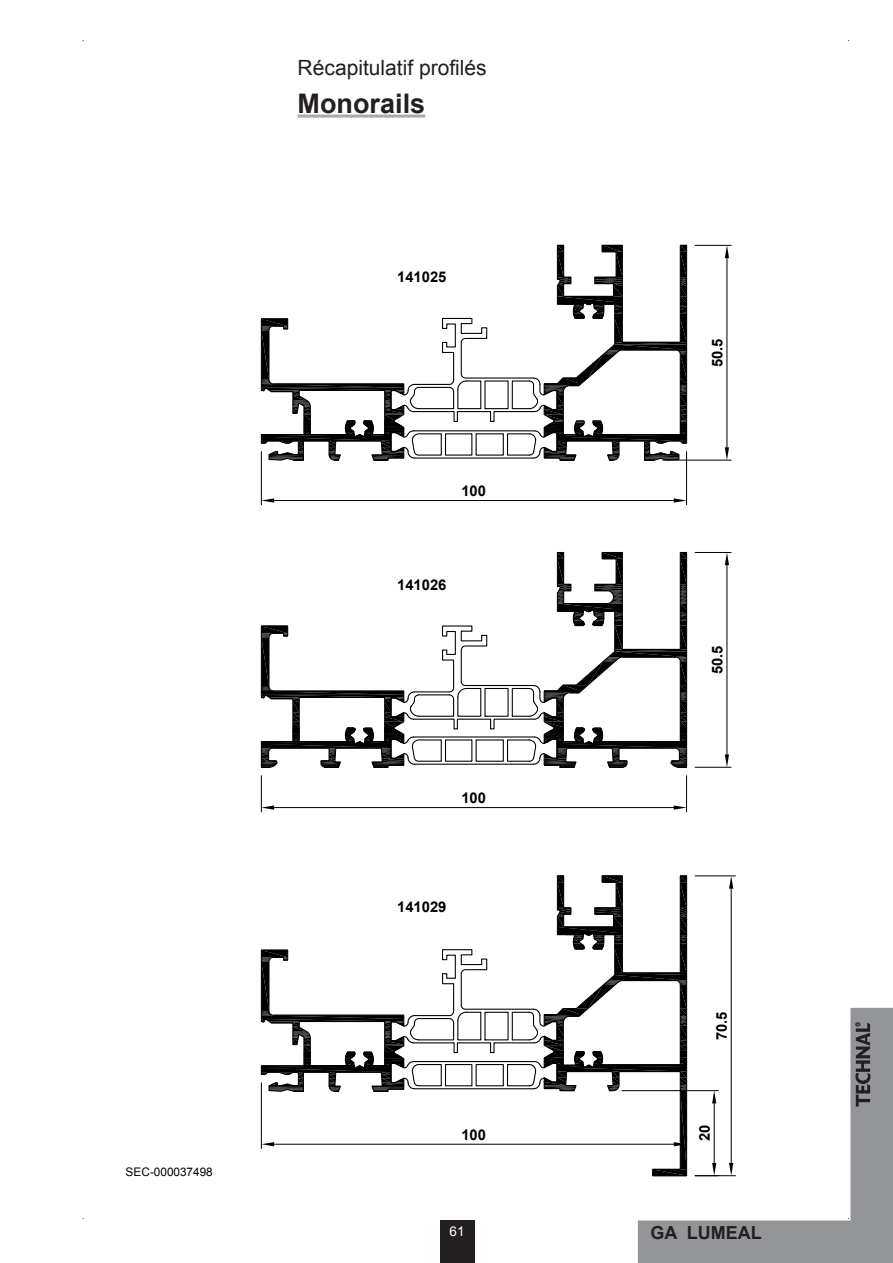
<style>
.page{position:relative;width:893px;height:1263px;background:#fff}
.page>*{position:absolute;margin:0;border:0;box-sizing:border-box;transform-origin:0 0}
.ApplicationTitle{font:700 27px "Arial";color:#231f20}
.ChapterTitle{font:21px "Arial";color:#231f20}
.t1{font:700 18px "Arial";color:#231f20}
.t2{font:700 14.7px "Arial";color:#000}
.t3{font:13.5px "Arial";color:#fff}
.t4{font:11.85px "Arial";color:#000}
</style>
<div class="page">
<svg style="left:638px;top:1008px;width:255px;height:255px"></svg>
<svg style="left:855px;top:1022px;width:15px;height:84px"></svg>
<div style="left:440px;top:1220px;width:34px;height:43px;background:#231f20"></div>
<svg style="left:261px;top:245px;width:426px;height:216px"></svg>
<svg style="left:261px;top:552px;width:426px;height:216px"></svg>
<hr style="left:695px;top:245px;width:36px;height:1px;background:#000">
<hr style="left:663px;top:460px;width:68px;height:1px;background:#000">
<hr style="left:726px;top:258px;width:1px;height:189px;background:#000">
<svg style="left:725px;top:245px;width:4px;height:13px"></svg>
<svg style="left:725px;top:447px;width:4px;height:13px"></svg>
<hr style="left:261px;top:452px;width:1px;height:53px;background:#000">
<hr style="left:686px;top:452px;width:1px;height:53px;background:#000">
<hr style="left:274px;top:500px;width:400px;height:1px;background:#000">
<svg style="left:261px;top:498px;width:13px;height:5px"></svg>
<svg style="left:674px;top:498px;width:12px;height:5px"></svg>
<hr style="left:695px;top:552px;width:36px;height:1px;background:#000">
<hr style="left:695px;top:767px;width:36px;height:1px;background:#000">
<hr style="left:726px;top:565px;width:1px;height:189px;background:#000">
<svg style="left:725px;top:553px;width:4px;height:12px"></svg>
<svg style="left:725px;top:754px;width:4px;height:13px"></svg>
<hr style="left:261px;top:776px;width:1px;height:36px;background:#000">
<hr style="left:686px;top:776px;width:1px;height:36px;background:#000">
<hr style="left:274px;top:807px;width:400px;height:1px;background:#000">
<svg style="left:261px;top:805px;width:13px;height:5px"></svg>
<svg style="left:674px;top:805px;width:12px;height:5px"></svg>
<svg style="left:261px;top:875px;width:426px;height:301px"></svg>
<hr style="left:695px;top:875px;width:40px;height:1px;background:#000">
<hr style="left:695px;top:1175px;width:40px;height:1px;background:#000">
<hr style="left:731px;top:889px;width:1px;height:274px;background:#000">
<svg style="left:729px;top:876px;width:4px;height:13px"></svg>
<svg style="left:729px;top:1163px;width:4px;height:13px"></svg>
<hr style="left:622px;top:1090px;width:96px;height:1px;background:#000">
<hr style="left:714px;top:1103px;width:1px;height:60px;background:#000">
<svg style="left:712px;top:1091px;width:4px;height:12px"></svg>
<svg style="left:695px;top:1163px;width:23px;height:13px"></svg>
<hr style="left:298px;top:115px;width:127px;height:3px;background:#a8a9ad">
<p class="t4" style="left:126px;top:1164px;width:89px">SEC-000037498</p>
<p class="ChapterTitle" style="left:298px;top:54px;width:191px">Récapitulatif profilés</p>
<p class="ApplicationTitle" style="left:298px;top:86px;width:129px">Monorails</p>
<p class="t2" style="left:397px;top:268px;width:51px">141025</p>
<p class="t2" style="left:461px;top:481px;width:26px">100</p>
<p class="t2" style="left:397px;top:575px;width:51px">141026</p>
<p class="t2" style="left:461px;top:788px;width:26px">100</p>
<p class="t2" style="left:397px;top:897px;width:51px">141029</p>
<p class="t2" style="left:461px;top:1125px;width:26px">100</p>
<p class="t2" style="left:708px;top:367px;width:30px;rotate:-90deg">50.5</p>
<p class="t2" style="left:708px;top:674px;width:30px;rotate:-90deg">50.5</p>
<p class="t2" style="left:712px;top:1040px;width:30px;rotate:-90deg">70.5</p>
<p class="t2" style="left:695px;top:1141px;width:18px;rotate:-90deg">20</p>
<p class="t3" style="left:450px;top:1223px;width:17px">61</p>
<p class="t1" style="left:651px;top:1221px;width:113px">GA LUMEAL</p>
</div>
